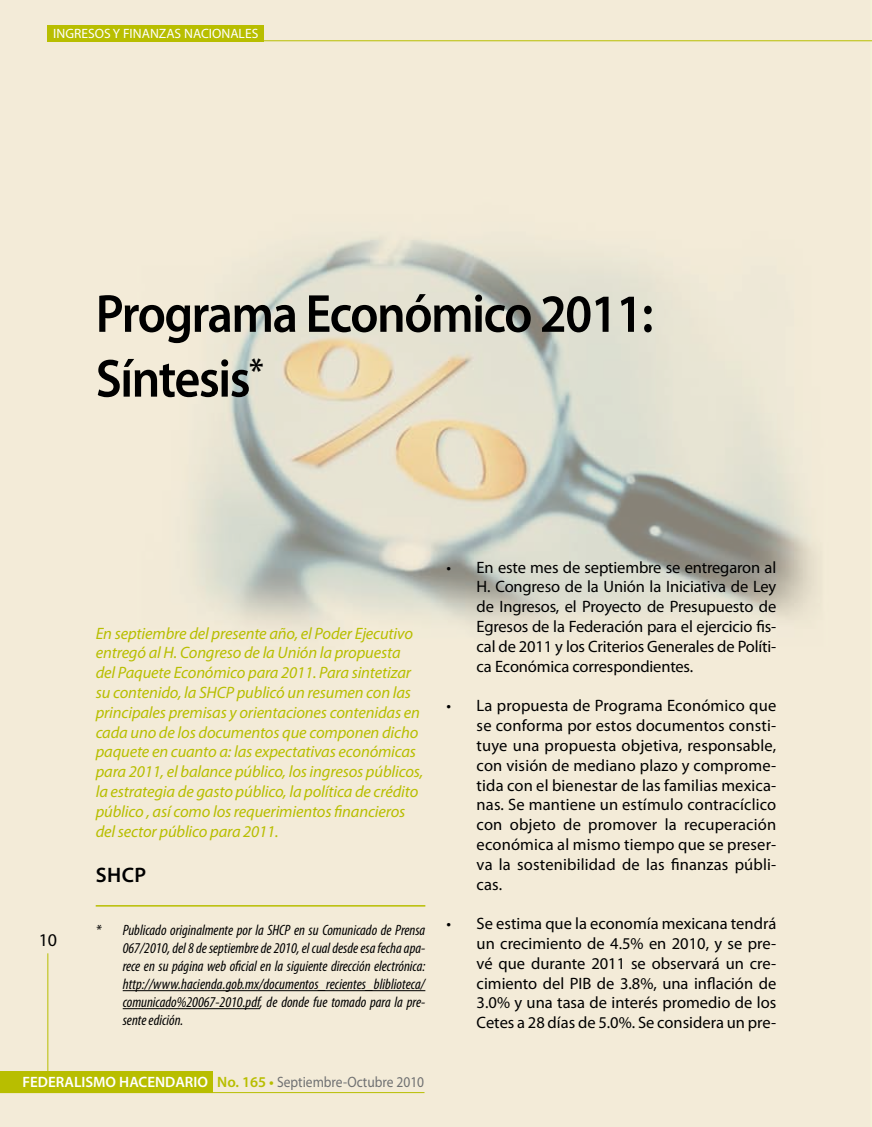
<style>
.page{position:relative;width:872px;height:1127px;background:#fff}
.page>*{position:absolute;margin:0;border:0;box-sizing:border-box;transform-origin:0 0}
.t1{font:600 54px/64.8px "Myriad Pro";letter-spacing:-.03em;color:#000;scale:.93 1}
.t2{font:600 21px "Myriad Pro";color:#000}
.t3{font:18px "Myriad Pro";color:#000}
.t4{font:16.5px/19.8px "Myriad Pro";color:#000;text-align:justify}
.t5{font:italic 16.5px/19.8px "Myriad Pro";letter-spacing:-.01em;color:#b8be00}
.t6{font:italic condensed 15px/18px "Myriad Pro";color:#000;text-align:justify}
.t7{font:15px "Myriad Pro";color:#707172;scale:.9 1}
.t8{font:13.5px "Myriad Pro";color:#fff}
.s1{font-weight:600;color:#fff}
.s2{font-weight:600;color:#b8be00}
</style>
<div class="page">
<img style="left:0;top:0;width:871px;height:1127px">
<div style="left:0;top:1071px;width:213px;height:22px;background:#b8be00"></div>
<hr style="left:0;top:1092px;width:424px;height:1px;background:#b8be00">
<hr style="left:47px;top:953px;width:1px;height:118px;background:#b8be00">
<hr style="left:47px;top:40px;width:825px;height:1px;background:#b8be00">
<div style="left:47px;top:25px;width:217px;height:16px;background:#b8be00"></div>
<hr style="left:123px;top:990px;width:302px;height:1px;background:#000">
<hr style="left:123px;top:1008px;width:137px;height:1px;background:#000">
<hr style="left:96px;top:905px;width:329px;height:1px;background:#b8be00">
<p class="t8" style="left:53px;top:25px;width:206px">INGRESOS Y FINANZAS NACIONALES</p>
<h1 class="t1" style="left:96px;top:280px;width:601px">Programa Económico 2011:<br>Síntesis<sup>*</sup></h1>
<p class="t3" style="left:39px;top:929px;width:20px">10</p>
<p class="t5" style="left:96px;top:623px;width:329px">En septiembre del presente año, el Poder Ejecutivo entregó al H. Congreso de la Unión la propuesta del Paquete Económico para 2011. Para sintetizar su contenido, la SHCP publicó un resumen con las principales premisas y orientaciones contenidas en cada uno de los documentos que componen dicho paquete en cuanto a: las expectativas económicas para 2011, el balance público, los ingresos públicos, la estrategia de gasto público, la política de crédito público , así como los requerimientos financieros del sector público para 2011.</p>
<p class="t2" style="left:96px;top:861px;width:52px">SHCP</p>
<p class="t6" style="left:123px;top:921px;width:304px;text-indent:-27px">* Publicado originalmente por la SHCP en su Comunicado de Prensa 067/2010, del 8 de septiembre de 2010, el cual desde esa fecha apa&shy;rece en su página web oficial en la siguiente dirección electrónica: http://www.hacienda.gob.mx/documentos_recientes_bliblioteca/ comunicado%20067-2010.pdf, de donde fue tomado para la pre&shy;sente edición.</p>
<p class="t4" style="left:476px;top:557px;width:301px;text-indent:-30px">• En este mes de septiembre se entregaron al H. Congreso de la Unión la Iniciativa de Ley de Ingresos, el Proyecto de Presupuesto de Egresos de la Federación para el ejercicio fis&shy;cal de 2011 y los Criterios Generales de Políti&shy;ca Económica correspondientes.</p>
<p class="t4" style="left:476px;top:695px;width:301px;text-indent:-30px">• La propuesta de Programa Económico que se conforma por estos documentos consti&shy;tuye una propuesta objetiva, responsable, con visión de mediano plazo y comprome&shy;tida con el bienestar de las familias mexica&shy;nas. Se mantiene un estímulo contracíclico con objeto de promover la recuperación económica al mismo tiempo que se preser&shy;va la sostenibilidad de las finanzas públi&shy;cas.</p>
<p class="t4" style="left:476px;top:913px;width:301px;text-indent:-30px">• Se estima que la economía mexicana tendrá un crecimiento de 4.5% en 2010, y se pre&shy;vé que durante 2011 se observará un cre&shy;cimiento del PIB de 3.8%, una inflación de 3.0% y una tasa de interés promedio de los Cetes a 28 días de 5.0%. Se considera un pre-</p>
<p class="t7" style="left:23px;top:1073px;width:448px"><span class="s1">FEDERALISMO HACENDARIO</span> <span class="s2">No. 165 •</span> Septiembre-Octubre 2010</p>
</div>
